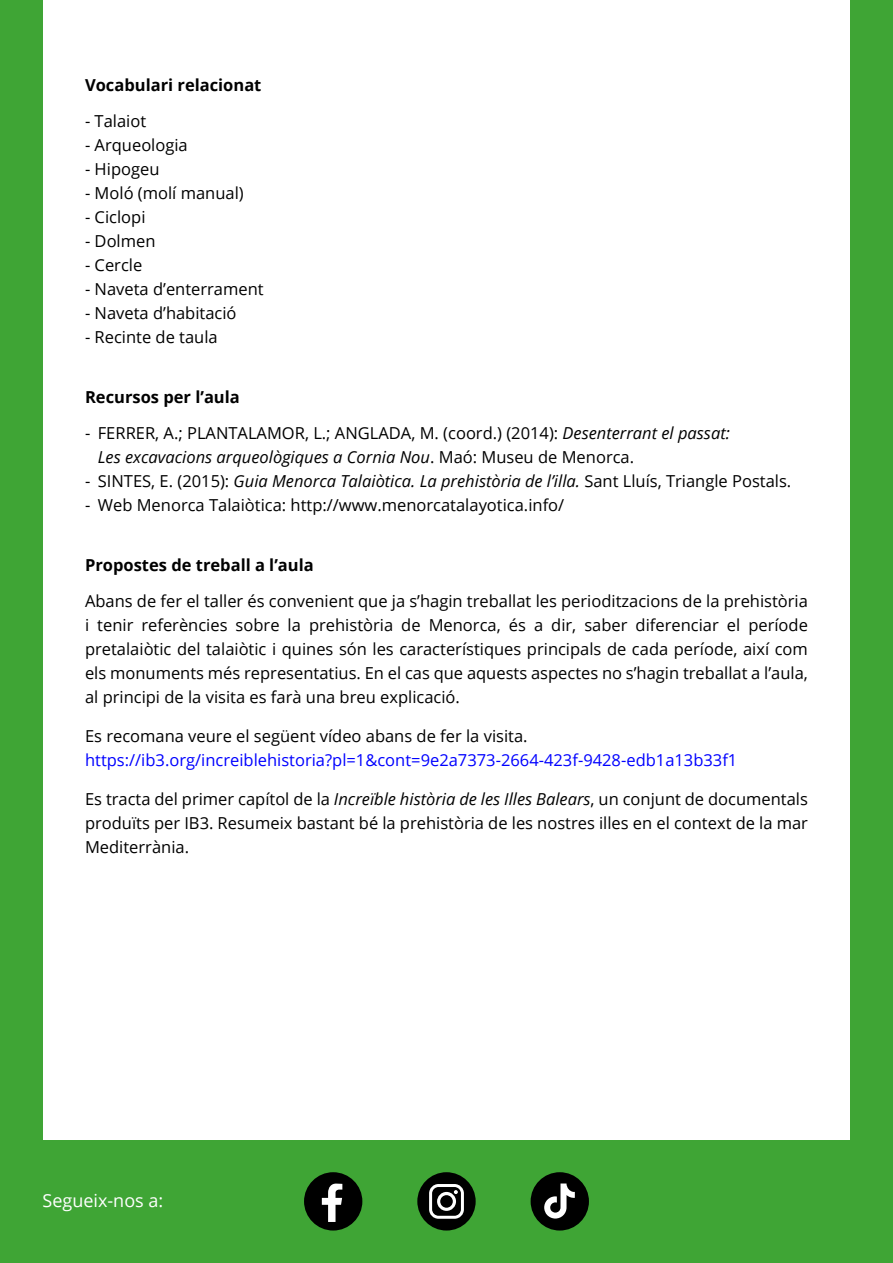
<style>
.page{position:relative;width:893px;height:1263px;background:#3fa535}
.page>*{position:absolute;margin:0;border:0;box-sizing:border-box;transform-origin:0 0}
.t1{font:18px "Open Sans";color:#fff}
.t2{font:16.5px/24px "Open Sans";color:#000;text-align:justify}
.t3{font:italic 16.5px "Open Sans";color:#000}
.t4{font:16.5px "Open Sans";color:#00f}
.t5{font:700 16.5px "Open Sans";color:#000}
.s1{font-style:italic}
.s2{font-style:normal}
</style>
<div class="page">
<div style="left:43px;top:0;width:807px;height:1140px;background:#fff"></div>
<div style="left:417px;top:1172px;width:59px;height:58px;background:#000;border-radius:29px"></div>
<div style="left:429px;top:1184px;width:35px;height:35px;background:#fff;border-radius:9px"></div>
<div style="left:432px;top:1187px;width:29px;height:29px;background:#000;border-radius:6px"></div>
<svg style="left:454px;top:1190px;width:4px;height:4px"></svg>
<svg style="left:437px;top:1192px;width:19px;height:19px"></svg>
<div style="left:440px;top:1195px;width:13px;height:13px;background:#000;border-radius:6px"></div>
<div style="left:304px;top:1172px;width:58px;height:58px;background:#000;border-radius:29px"></div>
<svg style="left:322px;top:1183px;width:20px;height:39px"></svg>
<div style="left:531px;top:1172px;width:58px;height:58px;background:#000;border-radius:29px"></div>
<svg style="left:544px;top:1183px;width:31px;height:35px"></svg>
<p class="t5" style="left:85px;top:74px;width:178px">Vocabulari relacionat</p>
<p class="t2" style="left:85px;top:109px;width:63px">- Talaiot</p>
<p class="t2" style="left:85px;top:133px;width:104px">- Arqueologia</p>
<p class="t2" style="left:85px;top:157px;width:76px">- Hipogeu</p>
<p class="t2" style="left:85px;top:181px;width:160px">- Moló (molí manual)</p>
<p class="t2" style="left:85px;top:205px;width:62px">- Ciclopi</p>
<p class="t2" style="left:85px;top:229px;width:72px">- Dolmen</p>
<p class="t2" style="left:85px;top:253px;width:59px">- Cercle</p>
<p class="t2" style="left:85px;top:277px;width:180px">- Naveta d’enterrament</p>
<p class="t2" style="left:85px;top:301px;width:153px">- Naveta d’habitació</p>
<p class="t2" style="left:85px;top:325px;width:134px">- Recinte de taula</p>
<p class="t5" style="left:85px;top:386px;width:156px">Recursos per l’aula</p>
<p class="t2" style="left:98px;top:421px;width:633px;text-indent:-13px">- FERRER, A.; PLANTALAMOR, L.; ANGLADA, M. (coord.) (2014): <span class="s1">Desenterrant el passat:<br>Les excavacions arqueològiques a Cornia Nou</span>. Maó: Museu de Menorca.</p>
<p class="t3" style="left:85px;top:470px;width:708px"><span class="s2">- SINTES, E. (2015):</span> Guia Menorca Talaiòtica. La prehistòria de l’illa. <span class="s2">Sant Lluís, Triangle Postals.</span></p>
<p class="t2" style="left:85px;top:493px;width:481px">- Web Menorca Talaiòtica: http://www.menorcatalayotica.info/</p>
<p class="t5" style="left:85px;top:554px;width:230px">Propostes de treball a l’aula</p>
<p class="t2" style="left:85px;top:589px;width:724px">Abans de fer el taller és convenient que ja s’hagin treballat les perioditzacions de la prehistòria i tenir referències sobre la prehistòria de Menorca, és a dir, saber diferenciar el període pretalaiòtic del talaiòtic i quines són les característiques principals de cada període, així com els monuments més representatius. En el cas que aquests aspectes no s’hagin treballat a l’aula, al principi de la visita es farà una breu explicació.</p>
<p class="t2" style="left:85px;top:724px;width:444px">Es recomana veure el següent vídeo abans de fer la visita.</p>
<p class="t4" style="left:85px;top:749px;width:654px">https://ib3.org/increiblehistoria?pl=1&amp;cont=9e2a7373-2664-423f-9428-edb1a13b33f1</p>
<p class="t2" style="left:85px;top:787px;width:724px">Es tracta del primer capítol de la <span class="s1">Increïble història de les Illes Balears</span>, un conjunt de documentals produïts per IB3. Resumeix bastant bé la prehistòria de les nostres illes en el context de la mar Mediterrània.</p>
<p class="t1" style="left:43px;top:1188px;width:122px">Segueix-nos a:</p>
</div>
